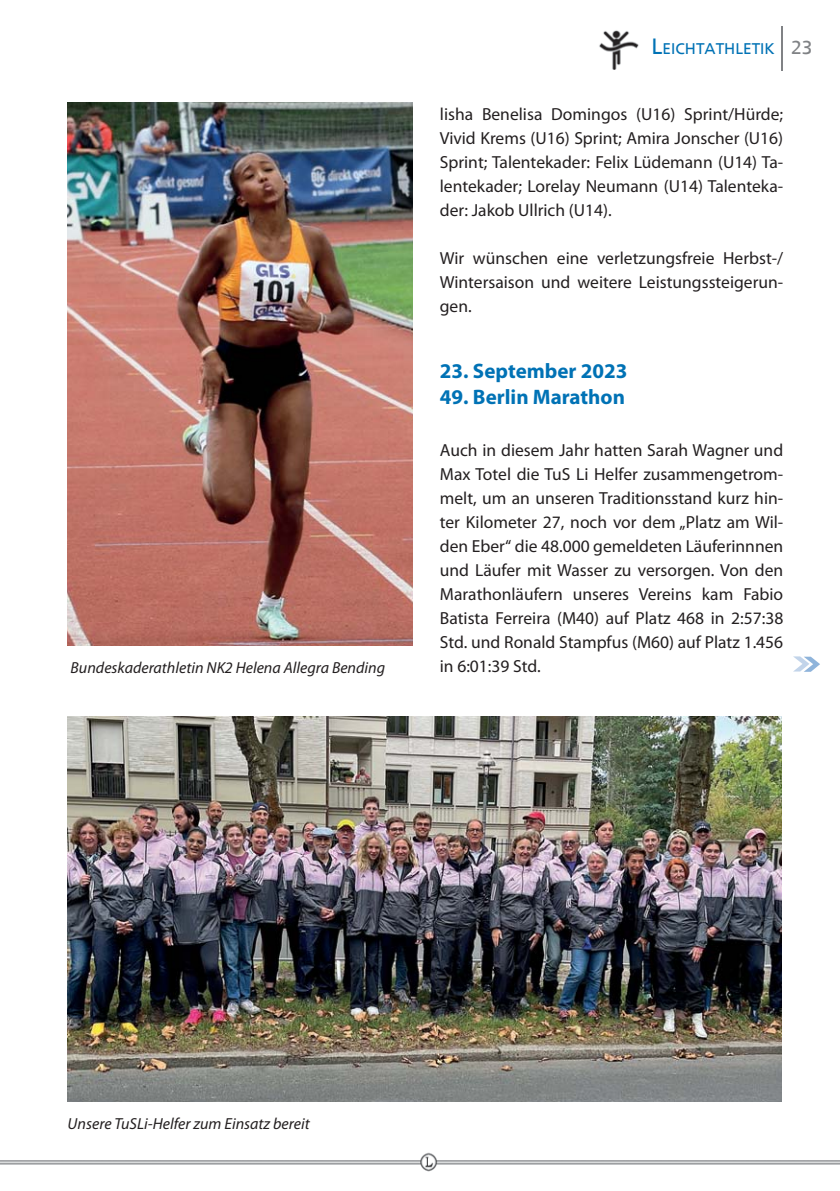
<style>
.page{position:relative;width:840px;height:1191px;background:#fff}
.page>*{position:absolute;margin:0;border:0;box-sizing:border-box;transform-origin:0 0}
.t1{font:700 21px "Myriad Pro";color:#0072b5}
.t2{font:17.6px/24px "Myriad Pro";color:#231f20;text-align:justify}
.t3{font:italic 16px "Myriad Pro";color:#231f20}
.t4{font:15.4px "Frutiger";color:#0072b5}
.s1{font-size:22px}
.s2{font-size:19px;color:#808285}
</style>
<div class="page">
<hr style="left:781px;top:26px;width:1px;height:45px;background:#808285">
<img style="left:0;top:1152px;width:839px;height:20px">
<img style="left:599px;top:30px;width:40px;height:39px">
<img style="left:67px;top:102px;width:345px;height:544px">
<img style="left:68px;top:716px;width:713px;height:386px">
<svg style="left:793px;top:656px;width:26px;height:16px"></svg>
<p class="t4" style="left:651px;top:40px;width:162px"><span class="s1">L</span>EICHTATHLETIK <span class="s2">23</span></p>
<p class="t2" style="left:439px;top:104px;width:345px">lisha Benelisa Domingos (U16) Sprint/Hürde; Vivid Krems (U16) Sprint; Amira Jonscher (U16)<br>Sprint; Talentekader: Felix Lüdemann (U14) Ta&shy;lentekader; Lorelay Neumann (U14) Talenteka&shy;der: Jakob Ullrich (U14).</p>
<p class="t2" style="left:439px;top:248px;width:345px">Wir wünschen eine verletzungsfreie Herbst-/ Wintersaison und weitere Leistungssteigerun&shy;gen.</p>
<p class="t1" style="left:439px;top:363px;width:189px">23. September 2023</p>
<p class="t1" style="left:439px;top:389px;width:186px">49. Berlin Marathon</p>
<p class="t2" style="left:439px;top:440px;width:345px">Auch in diesem Jahr hatten Sarah Wagner und Max Totel die TuS Li Helfer zusammengetrom&shy;melt, um an unseren Traditionsstand kurz hin&shy;ter Kilometer 27, noch vor dem „Platz am Wil&shy;den Eber“ die 48.000 gemeldeten Läuferinnnen und Läufer mit Wasser zu versorgen. Von den Marathonläufern unseres Vereins kam Fabio Batista Ferreira (M40) auf Platz 468 in 2:57:38<br>Std. und Ronald Stampfus (M60) auf Platz 1.456</p>
<p class="t3" style="left:71px;top:661px;width:316px">Bundeskaderathletin NK2 Helena Allegra Bending</p>
<p class="t2" style="left:439px;top:656px;width:102px">in 6:01:39 Std.</p>
<p class="t3" style="left:68px;top:1117px;width:243px">Unsere TuSLi-Helfer zum Einsatz bereit</p>
</div>
